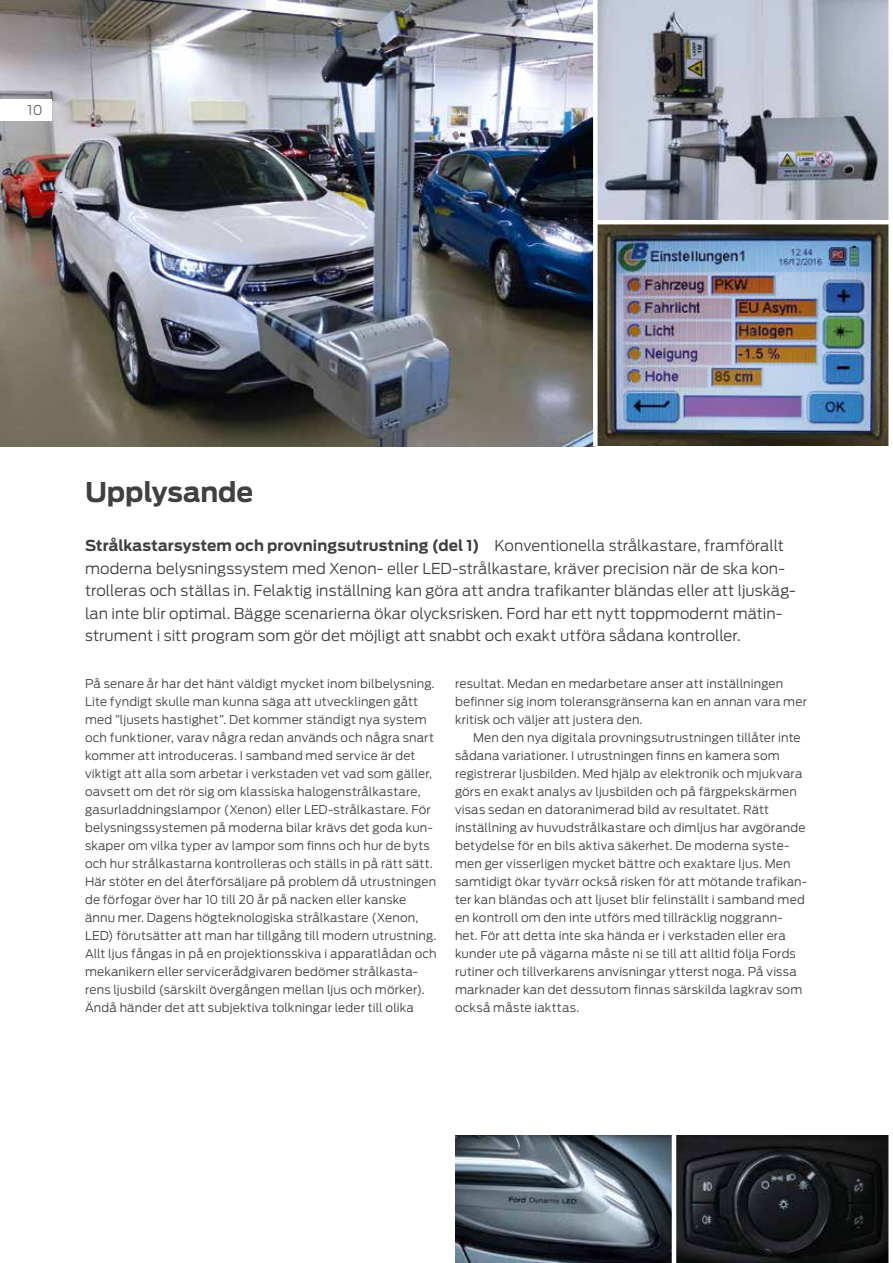
<style>
.page{position:relative;width:893px;height:1263px;background:#fff}
.page>*{position:absolute;margin:0;border:0;box-sizing:border-box;transform-origin:0 0}
.t1{font:700 27px "Ford Antenna";letter-spacing:-.005em;color:#404040}
.t2{font:300 15px/22.5px "Ford Antenna";color:#404040}
.t3{font:300 13.5px "Ford Antenna";color:#636362}
.t4{font:300 12px/18px "Ford Antenna";letter-spacing:.01em;color:#404040}
.s1{font-weight:700}
</style>
<div class="page">
<img style="left:0;top:0;width:888px;height:446px">
<hr style="left:595px;top:220px;width:296px;height:4px;background:#fff">
<img style="left:455px;top:1135px;width:217px;height:128px">
<svg style="left:676px;top:1135px;width:212px;height:128px;background:#1a1c1f"></svg>
<div style="left:0;top:99px;width:51px;height:21px;background:#fff"></div>
<div style="left:593px;top:0;width:5px;height:446px;background:#fff"></div>
<p class="t3" style="left:28px;top:99px;width:16px">10</p>
<h1 class="t1" style="left:85px;top:468px;width:170px">Upplysande</h1>
<p class="t2" style="left:85px;top:532px;width:712px"><span class="s1">Strålkastarsystem och provningsutrustning (del 1)</span> Konventionella strålkastare, framförallt moderna belysningssystem med Xenon- eller LED-strålkastare, kräver precision när de ska kon&shy;trolleras och ställas in. Felaktig inställning kan göra att andra trafikanter bländas eller att ljuskäg&shy;lan inte blir optimal. Bägge scenarierna ökar olycksrisken. Ford har ett nytt toppmodernt mätin&shy;strument i sitt program som gör det möjligt att snabbt och exakt utföra sådana kontroller.</p>
<p class="t4" style="left:85px;top:673px;width:353px">På senare år har det hänt väldigt mycket inom bilbelysning.<br>Lite fyndigt skulle man kunna säga att utvecklingen gått med ”ljusets hastighet”. Det kommer ständigt nya system och funktioner, varav några redan används och några snart kommer att introduceras. I samband med service är det viktigt att alla som arbetar i verkstaden vet vad som gäller, oavsett om det rör sig om klassiska halogenstrålkastare, gasurladdningslampor (Xenon) eller LED-strålkastare. För belysningssystemen på moderna bilar krävs det goda kun&shy;skaper om vilka typer av lampor som finns och hur de byts och hur strålkastarna kontrolleras och ställs in på rätt sätt.<br>Här stöter en del återförsäljare på problem då utrustningen de förfogar över har 10 till 20 år på nacken eller kanske ännu mer. Dagens högteknologiska strålkastare (Xenon, LED) förutsätter att man har tillgång till modern utrustning.<br>Allt ljus fångas in på en projektionsskiva i apparatlådan och mekanikern eller servicerådgivaren bedömer strålkasta&shy;rens ljusbild (särskilt övergången mellan ljus och mörker).<br>Ändå händer det att subjektiva tolkningar leder till olika</p>
<p class="t4" style="left:455px;top:673px;width:353px">resultat. Medan en medarbetare anser att inställningen befinner sig inom toleransgränserna kan en annan vara mer kritisk och väljer att justera den.</p>
<p class="t4" style="left:455px;top:727px;width:354px;text-indent:18px">Men den nya digitala provningsutrustningen tillåter inte sådana variationer. I utrustningen finns en kamera som registrerar ljusbilden. Med hjälp av elektronik och mjukvara görs en exakt analys av ljusbilden och på färgpekskärmen visas sedan en datoranimerad bild av resultatet. Rätt inställning av huvudstrålkastare och dimljus har avgörande betydelse för en bils aktiva säkerhet. De moderna syste&shy;men ger visserligen mycket bättre och exaktare ljus. Men samtidigt ökar tyvärr också risken för att mötande trafikan&shy;ter kan bländas och att ljuset blir felinställt i samband med en kontroll om den inte utförs med tillräcklig noggrann&shy;het. För att detta inte ska hända er i verkstaden eller era kunder ute på vägarna måste ni se till att alltid följa Fords rutiner och tillverkarens anvisningar ytterst noga. På vissa marknader kan det dessutom finnas särskilda lagkrav som också måste iakttas.</p>
</div>
